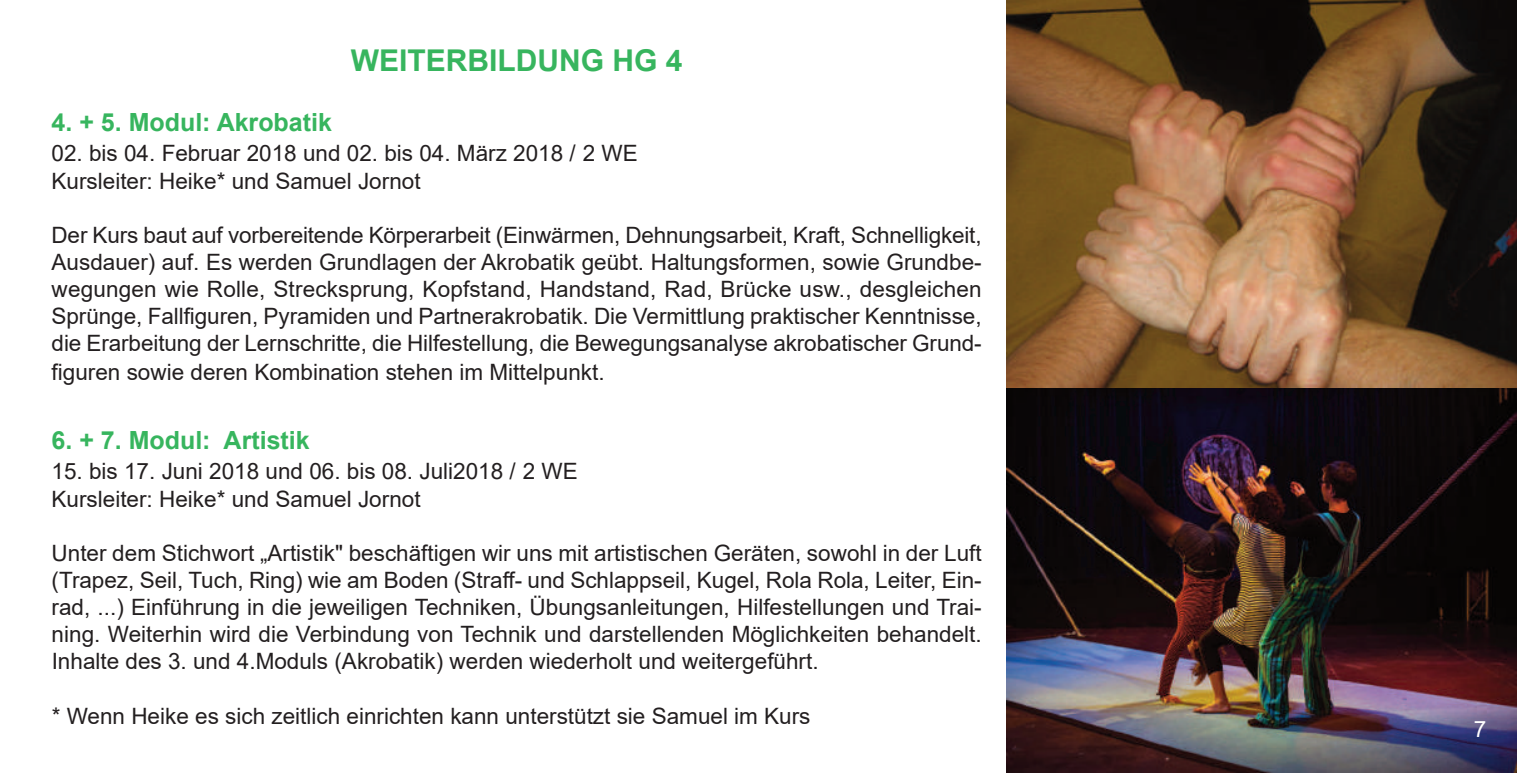
<style>
.page{position:relative;width:1517px;height:773px;background:#fff}
.page>*{position:absolute;margin:0;border:0;box-sizing:border-box;transform-origin:0 0}
.t1{font:700 30px "Arial";color:#37b55e}
.t2{font:700 25px "Arial";color:#37b55e}
.t3{font:22.5px/27.2px "Arial";color:#231f20}
.t4{font:22.5px "Arial";color:#fff}
</style>
<div class="page">
<img style="left:1006px;top:0;width:511px;height:772px">
<h1 class="t1" style="left:351px;top:44px;width:333px">WEITERBILDUNG HG 4</h1>
<p class="t2" style="left:52px;top:108px;width:282px">4. + 5. Modul: Akrobatik</p>
<p class="t3" style="left:52px;top:139px;width:588px;line-height:28.2px">02. bis 04. Februar 2018 und 02. bis 04. März 2018 / 2 WE<br>Kursleiter: Heike* und Samuel Jornot</p>
<p class="t3" style="left:52px;top:222px;width:931px;text-align:justify">Der Kurs baut auf vorbereitende Körperarbeit (Einwärmen, Dehnungsarbeit, Kraft, Schnelligkeit, Ausdauer) auf. Es werden Grundlagen der Akrobatik geübt. Haltungsformen, sowie Grundbe&shy;wegungen wie Rolle, Strecksprung, Kopfstand, Handstand, Rad, Brücke usw., desgleichen Sprünge, Fallfiguren, Pyramiden und Partnerakrobatik. Die Vermittlung praktischer Kenntnisse, die Erarbeitung der Lernschritte, die Hilfestellung, die Bewegungsanalyse akrobatischer Grund&shy;figuren sowie deren Kombination stehen im Mittelpunkt.</p>
<p class="t2" style="left:52px;top:426px;width:260px">6. + 7. Modul: Artistik</p>
<p class="t3" style="left:52px;top:457px;width:528px;line-height:28.2px">15. bis 17. Juni 2018 und 06. bis 08. Juli2018 / 2 WE<br>Kursleiter: Heike* und Samuel Jornot</p>
<p class="t3" style="left:52px;top:540px;width:931px;text-align:justify">Unter dem Stichwort „Artistik" beschäftigen wir uns mit artistischen Geräten, sowohl in der Luft (Trapez, Seil, Tuch, Ring) wie am Boden (Straff- und Schlappseil, Kugel, Rola Rola, Leiter, Ein&shy;rad, ...) Einführung in die jeweiligen Techniken, Übungsanleitungen, Hilfestellungen und Trai&shy;ning. Weiterhin wird die Verbindung von Technik und darstellenden Möglichkeiten behandelt.<br>Inhalte des 3. und 4.Moduls (Akrobatik) werden wiederholt und weitergeführt.</p>
<p class="t3" style="left:52px;top:702px;width:760px">* Wenn Heike es sich zeitlich einrichten kann unterstützt sie Samuel im Kurs</p>
<p class="t4" style="left:1473px;top:716px;width:14px">7</p>
</div>
